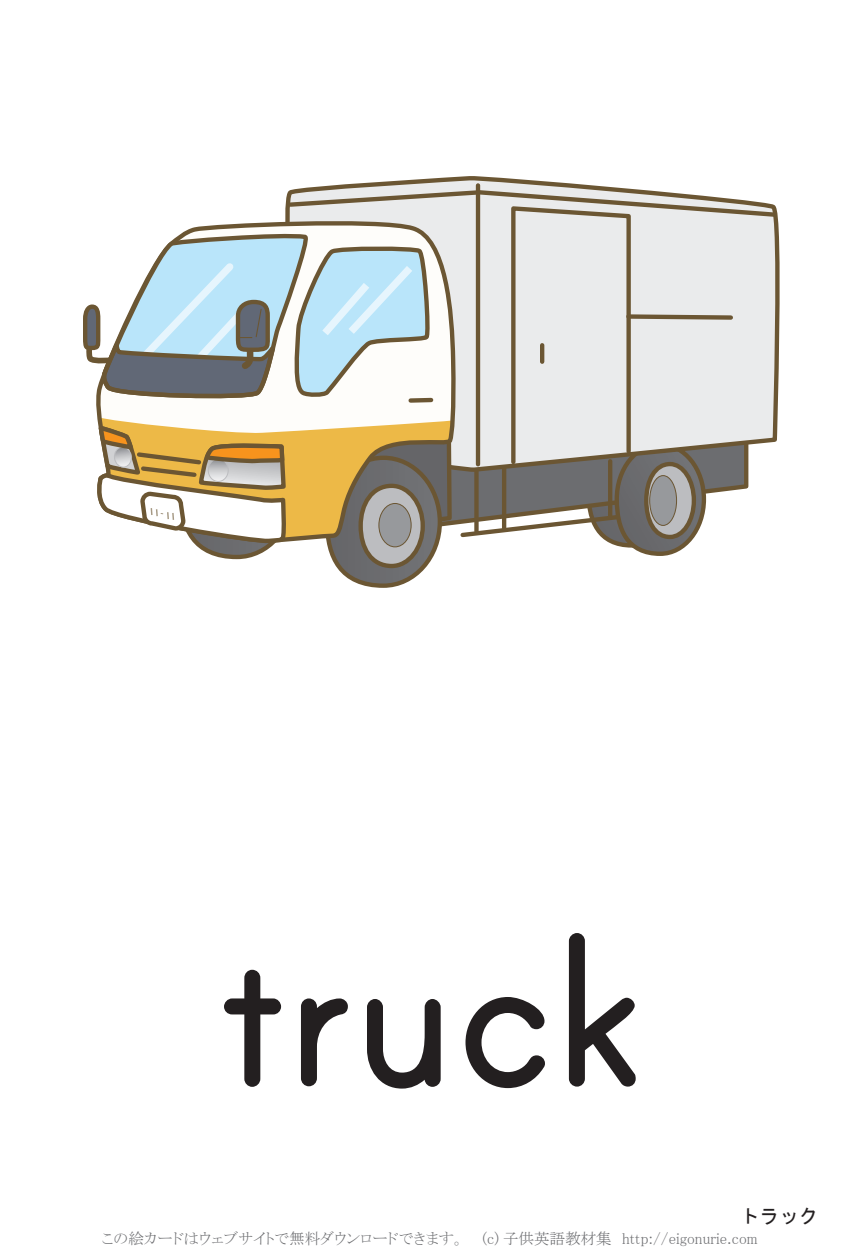
<style>
.page{position:relative;width:851px;height:1259px;background:#fff}
.page>*{position:absolute;margin:0;border:0;box-sizing:border-box;transform-origin:0 0}
.t1{font:253.8px "Print Bold OT";color:#231f20}
.t2{font:19.8px "MS Gothic";color:#231f20}
.t3{font:15.6px "MS P Mincho";color:#6c6d70}
</style>
<div class="page">
<svg style="left:180px;top:429px;width:113px;height:128px"></svg>
<svg style="left:395px;top:176px;width:385px;height:220px"></svg>
<svg style="left:327px;top:458px;width:113px;height:127px;background:#6a6865"></svg>
<svg style="left:360px;top:486px;width:62px;height:80px"></svg>
<div style="left:378px;top:503px;width:33px;height:44px;border:1px solid #6b5633;border-radius:50%"></div>
<svg style="left:83px;top:181px;width:695px;height:365px"></svg>
<h1 class="t1" style="left:216px;top:894px;width:423px">truck</h1>
<p class="t2" style="left:739px;top:1206px;width:80px">トラック</p>
<p class="t3" style="left:102px;top:1230px;width:657px">この絵カードはウェブサイトで無料ダウンロードできます。　(c) 子供英語教材集　http://eigonurie.com</p>
</div>
